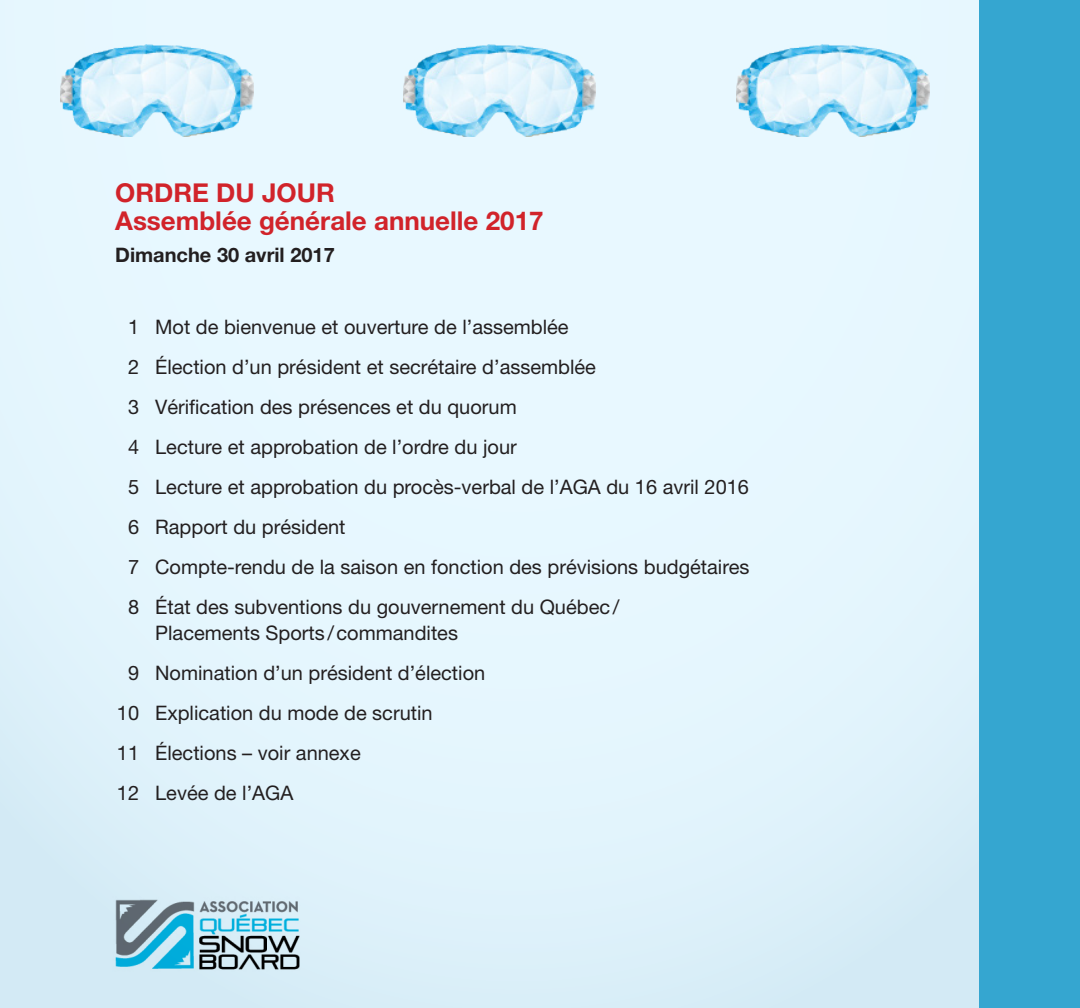
<style>
.page{position:relative;width:1080px;height:1008px;background:#fff}
.page>*{position:absolute;margin:0;border:0;box-sizing:border-box;transform-origin:0 0}
.t1{font:700 26px "Helvetica Neue";color:#d1232a}
.t2{font:20px/26px "Helvetica Neue";color:#231f20}
.t3{font:700 20px "Helvetica Neue";color:#231f20}
</style>
<div class="page">
<div style="left:0;top:0;width:997px;height:1008px;background:linear-gradient(to bottom,#ebfaff,#dcf0f9)"></div>
<div style="left:979px;top:0;width:101px;height:1008px;background:#35a6d0"></div>
<img style="left:107px;top:891px;width:200px;height:86px">
<img style="left:403px;top:44px;width:193px;height:93px">
<img style="left:61px;top:44px;width:192px;height:93px">
<img style="left:737px;top:44px;width:192px;height:93px">
<p class="t1" style="left:115px;top:177px;width:221px">ORDRE DU JOUR</p>
<p class="t1" style="left:115px;top:205px;width:430px">Assemblée générale annuelle 2017</p>
<p class="t3" style="left:115px;top:243px;width:221px">Dimanche 30 avril 2017</p>
<p class="t2" style="left:128px;top:314px;width:442px">1 Mot de bienvenue et ouverture de l’assemblée</p>
<p class="t2" style="left:128px;top:354px;width:469px">2 Élection d’un président et secrétaire d’assemblée</p>
<p class="t2" style="left:128px;top:394px;width:390px">3 Vérification des présences et du quorum</p>
<p class="t2" style="left:128px;top:434px;width:390px">4 Lecture et approbation de l’ordre du jour</p>
<p class="t2" style="left:128px;top:474px;width:623px">5 Lecture et approbation du procès-verbal de l’AGA du 16 avril 2016</p>
<p class="t2" style="left:128px;top:514px;width:219px">6 Rapport du président</p>
<p class="t2" style="left:128px;top:554px;width:623px">7 Compte-rendu de la saison en fonction des prévisions budgétaires</p>
<p class="t2" style="left:155px;top:594px;width:466px;text-indent:-27px">8 État des subventions du gouvernement du Québec/<br>Placements Sports /commandites</p>
<p class="t2" style="left:128px;top:660px;width:359px">9 Nomination d’un président d’élection</p>
<p class="t2" style="left:117px;top:700px;width:317px">10 Explication du mode de scrutin</p>
<p class="t2" style="left:117px;top:740px;width:245px">11 Élections – voir annexe</p>
<p class="t2" style="left:117px;top:780px;width:178px">12 Levée de l’AGA</p>
</div>
